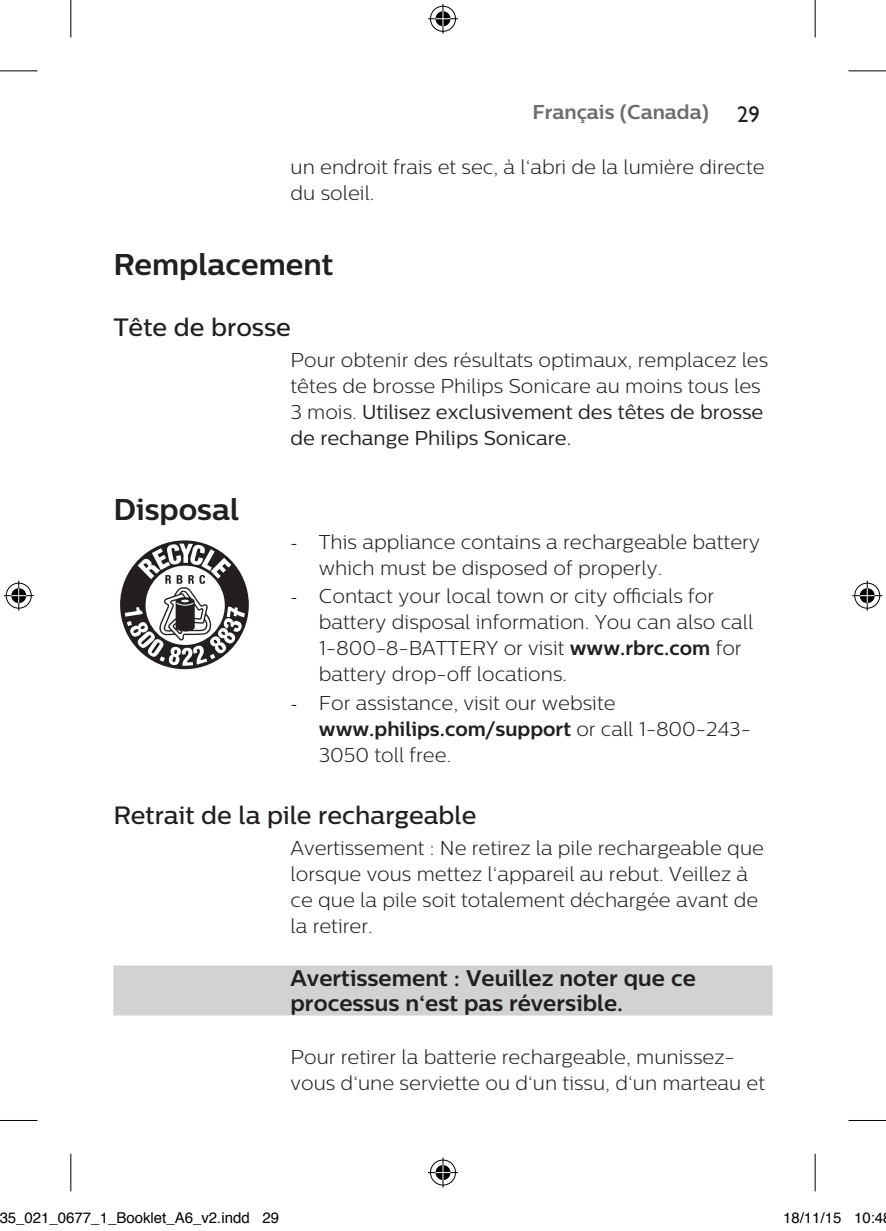
<style>
.page{position:relative;width:886px;height:1231px;background:#fff}
.page>*{position:absolute;margin:0;border:0;box-sizing:border-box;transform-origin:0 0}
.t1{font:700 30px "Centrale Sans";color:#231f20}
.t2{font:500 25px "Centrale Sans";color:#231f20}
.t3{font:700 22.5px/24.8px "Centrale Sans";color:#231f20}
.t4{font:22.5px "Gill Sans Alt One WGL";color:#231f20}
.t5{font:300 20px/26px "Centrale Sans";color:#231f20}
.t6{font:700 20px "Centrale Sans";color:#6c6d70}
.t7{font:15px "Helvetica";color:#000}
.s1{font-weight:400}
.s2{font-family:"Minion Pro";font-weight:400}
.s3{font-weight:700}
</style>
<div class="page">
<div style="left:113px;top:965px;width:659px;height:50px;background:#d1d2d4"></div>
<svg style="left:120px;top:540px;width:129px;height:129px"></svg>
<hr style="left:0;top:70px;width:38px;height:1px;background:#000">
<hr style="left:848px;top:70px;width:38px;height:1px;background:#000">
<hr style="left:0;top:1119px;width:38px;height:1px;background:#000">
<hr style="left:848px;top:1119px;width:38px;height:1px;background:#000">
<hr style="left:70px;top:0;width:1px;height:38px;background:#000">
<hr style="left:70px;top:1153px;width:1px;height:37px;background:#000">
<hr style="left:814px;top:0;width:1px;height:38px;background:#000">
<hr style="left:814px;top:1153px;width:1px;height:37px;background:#000">
<div style="left:429px;top:5px;width:28px;height:28px;border:3px solid #fff;border-radius:50%"></div>
<hr style="left:428px;top:17px;width:30px;height:3px;background:#fff">
<hr style="left:441px;top:4px;width:3px;height:30px;background:#fff">
<div style="left:434px;top:10px;width:18px;height:18px;border:3px solid #fff;border-radius:50%"></div>
<div style="left:430px;top:6px;width:26px;height:26px;border:1px solid #000;border-radius:50%"></div>
<hr style="left:428px;top:18px;width:30px;height:1px;background:#000">
<hr style="left:442px;top:4px;width:1px;height:30px;background:#000">
<svg style="left:435px;top:11px;width:15px;height:15px"></svg>
<div style="left:429px;top:1158px;width:28px;height:28px;border:3px solid #fff;border-radius:50%"></div>
<hr style="left:428px;top:1170px;width:30px;height:3px;background:#fff">
<hr style="left:441px;top:1157px;width:3px;height:30px;background:#fff">
<div style="left:434px;top:1163px;width:18px;height:18px;border:3px solid #fff;border-radius:50%"></div>
<div style="left:430px;top:1159px;width:26px;height:25px;border:1px solid #000;border-radius:50%"></div>
<hr style="left:428px;top:1171px;width:30px;height:1px;background:#000">
<hr style="left:442px;top:1157px;width:1px;height:30px;background:#000">
<svg style="left:435px;top:1164px;width:15px;height:15px"></svg>
<div style="left:5px;top:581px;width:28px;height:28px;border:3px solid #fff;border-radius:50%"></div>
<hr style="left:4px;top:594px;width:30px;height:3px;background:#fff">
<hr style="left:17px;top:580px;width:3px;height:30px;background:#fff">
<div style="left:10px;top:586px;width:18px;height:18px;border:3px solid #fff;border-radius:50%"></div>
<div style="left:6px;top:582px;width:26px;height:26px;border:1px solid #000;border-radius:50%"></div>
<hr style="left:4px;top:595px;width:30px;height:1px;background:#000">
<hr style="left:18px;top:580px;width:1px;height:30px;background:#000">
<svg style="left:11px;top:588px;width:15px;height:15px"></svg>
<div style="left:853px;top:581px;width:28px;height:28px;border:3px solid #fff;border-radius:50%"></div>
<hr style="left:852px;top:594px;width:30px;height:3px;background:#fff">
<svg style="left:865px;top:580px;width:4px;height:30px"></svg>
<div style="left:858px;top:586px;width:18px;height:18px;border:3px solid #fff;border-radius:50%"></div>
<div style="left:854px;top:582px;width:26px;height:26px;border:1px solid #000;border-radius:50%"></div>
<hr style="left:852px;top:595px;width:30px;height:1px;background:#000">
<hr style="left:867px;top:580px;width:1px;height:30px;background:#000">
<svg style="left:859px;top:588px;width:15px;height:15px"></svg>
<p class="t6" style="left:532px;top:100px;width:178px">Français (Canada)</p>
<p class="t4" style="left:737px;top:99px;width:24px">29</p>
<p class="t5" style="left:290px;top:154px;width:475px">un endroit frais et sec, à l‘abri de la lumière directe du soleil.</p>
<h1 class="t1" style="left:113px;top:247px;width:222px">Remplacement</h1>
<p class="t2" style="left:113px;top:312px;width:179px">Tête de brosse</p>
<p class="t5" style="left:290px;top:346px;width:479px">Pour obtenir des résultats optimaux, remplacez les têtes de brosse Philips Sonicare au moins tous les 3 mois. <span class="s1">Utilisez exclusivement des têtes de brosse de rechange Philips Sonicare.</span></p>
<h1 class="t1" style="left:113px;top:491px;width:127px">Disposal</h1>
<p class="t5" style="left:319px;top:528px;width:443px;text-indent:-28px"><span class="s2">-</span> This appliance contains a rechargeable battery which must be disposed of properly.</p>
<p class="t5" style="left:319px;top:583px;width:436px;text-indent:-28px"><span class="s2">-</span> Contact your local town or city officials for battery disposal information. You can also call 1-800-8-BATTERY or visit <span class="s3">www.rbrc.com</span> for battery drop-off locations.</p>
<p class="t5" style="left:319px;top:689px;width:433px;text-indent:-28px"><span class="s2">-</span> For assistance, visit our website <span class="s3">www.philips.com/support</span> or call 1-800-243-<br>3050 toll free.</p>
<p class="t2" style="left:113px;top:800px;width:365px">Retrait de la pile rechargeable</p>
<p class="t5" style="left:290px;top:835px;width:475px">Avertissement : Ne retirez la pile rechargeable que lorsque vous mettez l‘appareil au rebut. Veillez à ce que la pile soit totalement déchargée avant de la retirer.</p>
<p class="t3" style="left:290px;top:964px;width:407px">Avertissement : Veuillez noter que ce processus n‘est pas réversible.</p>
<p class="t5" style="left:290px;top:1043px;width:476px">Pour retirer la batterie rechargeable, munissez&shy;vous d‘une serviette ou d‘un tissu, d‘un marteau et</p>
<p class="t7" style="left:0;top:1206px;width:281px">35_021_0677_1_Booklet_A6_v2.indd 29</p>
<p class="t7" style="left:783px;top:1206px;width:102px">18/11/15 10:4</p>
</div>
